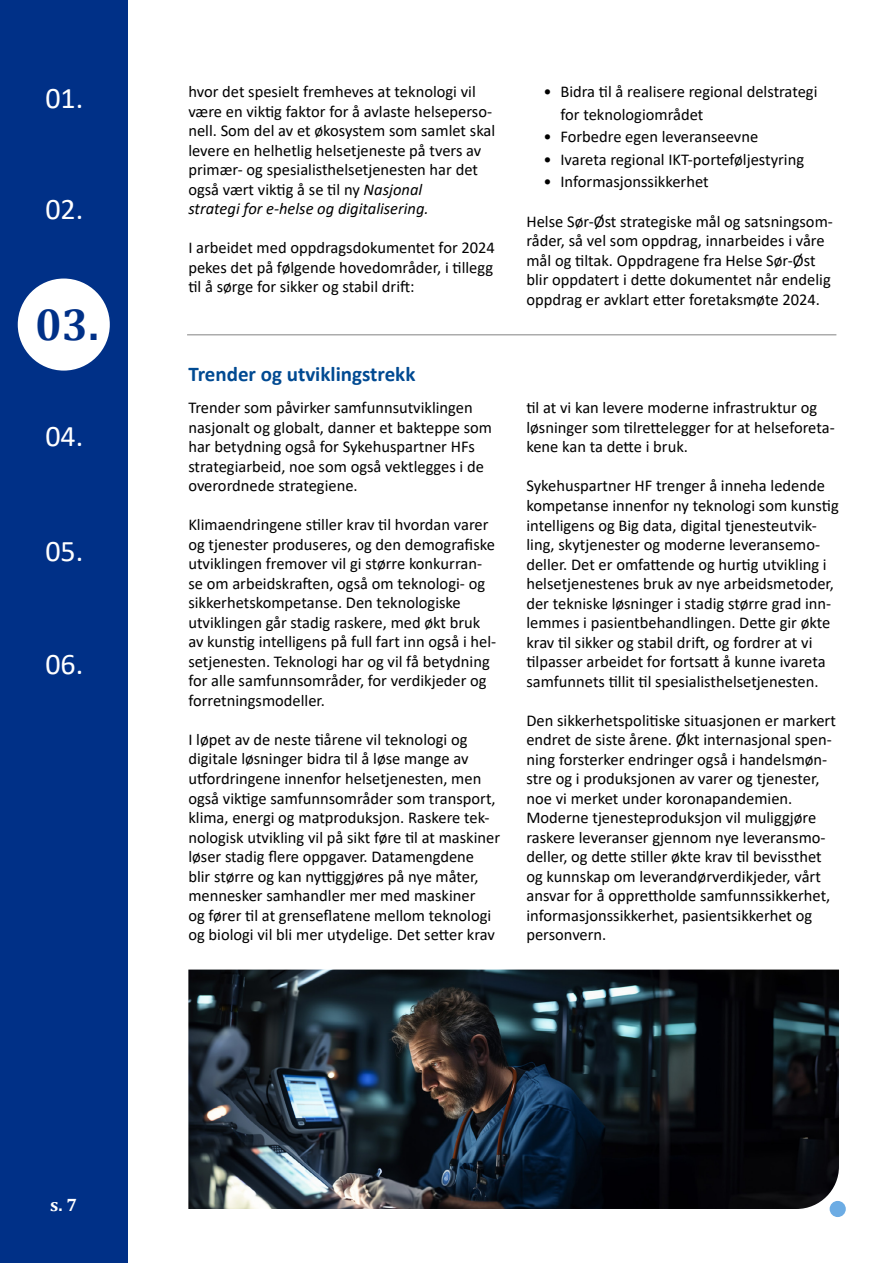
<style>
.page{position:relative;width:893px;height:1263px;background:#fff}
.page>*{position:absolute;margin:0;border:0;box-sizing:border-box;transform-origin:0 0}
.t1{font:700 45px "Cambria";color:#003087}
.t2{font:30px "Calibri";color:#fff}
.t3{font:700 21px "Calibri";color:#004a92}
.t4{font:700 18px "Cambria";color:#fff}
.t5{font:16.5px/19.5px "Calibri";color:#000}
.s1{font-style:italic}
</style>
<div class="page">
<div style="left:0;top:0;width:128px;height:1263px;background:#003087"></div>
<hr style="left:187px;top:335px;width:649px;height:1px;background:#000">
<img style="left:188px;top:969px;width:651px;height:240px">
<div style="left:830px;top:1201px;width:16px;height:16px;background:#6cace4;border-radius:50%"></div>
<div style="left:18px;top:279px;width:92px;height:92px;background:#fff;border-radius:50%"></div>
<h2 class="t2" style="left:45px;top:77px;width:39px">01.</h2>
<h2 class="t2" style="left:45px;top:188px;width:39px">02.</h2>
<h1 class="t1" style="left:35px;top:293px;width:65px">03.</h1>
<h2 class="t2" style="left:45px;top:416px;width:39px">04.</h2>
<h2 class="t2" style="left:45px;top:530px;width:39px">05.</h2>
<h2 class="t2" style="left:45px;top:643px;width:39px">06.</h2>
<p class="t5" style="left:188px;top:82px;width:308px">hvor det spesielt fremheves at teknologi vil være en viktig faktor for å avlaste helseperso&shy;nell. Som del av et økosystem som samlet skal levere en helhetlig helsetjeneste på tvers av primær- og spesialisthelsetjenesten har det også vært viktig å se til ny <span class="s1">Nasjonal<br>strategi for e-helse og digitalisering.</span></p>
<p class="t5" style="left:188px;top:238px;width:308px;text-align:justify">I arbeidet med oppdragsdokumentet for 2024 pekes det på følgende hovedområder, i tillegg til å sørge for sikker og stabil drift:</p>
<p class="t3" style="left:188px;top:359px;width:229px">Trender og utviklingstrekk</p>
<p class="t5" style="left:188px;top:398px;width:305px">Trender som påvirker samfunnsutviklingen nasjonalt og globalt, danner et bakteppe som har betydning også for Sykehuspartner HFs strategiarbeid, noe som også vektlegges i de overordnede strategiene.</p>
<p class="t5" style="left:188px;top:515px;width:309px">Klimaendringene stiller krav til hvordan varer og tjenester produseres, og den demografiske utviklingen fremover vil gi større konkurran&shy;se om arbeidskraften, også om teknologi- og sikkerhetskompetanse. Den teknologiske utviklingen går stadig raskere, med økt bruk av kunstig intelligens på full fart inn også i hel&shy;setjenesten. Teknologi har og vil få betydning for alle samfunnsområder, for verdikjeder og forretningsmodeller.</p>
<p class="t5" style="left:188px;top:729px;width:313px">I løpet av de neste tiårene vil teknologi og digitale løsninger bidra til å løse mange av utfordringene innenfor helsetjenesten, men også viktige samfunnsområder som transport, klima, energi og matproduksjon. Raskere tek&shy;nologisk utvikling vil på sikt føre til at maskiner løser stadig flere oppgaver. Datamengdene<br>blir større og kan nyttiggjøres på nye måter, mennesker samhandler mer med maskiner<br>og fører til at grenseflatene mellom teknologi og biologi vil bli mer utydelige. Det setter krav</p>
<p class="t5" style="left:560px;top:80px;width:259px;line-height:22.5px;text-indent:-17px">• Bidra til å realisere regional delstrategi for teknologiområdet</p>
<p class="t5" style="left:543px;top:127px;width:216px">• Forbedre egen leveranseevne</p>
<p class="t5" style="left:543px;top:149px;width:262px">• Ivareta regional IKT-porteføljestyring</p>
<p class="t5" style="left:543px;top:172px;width:167px">• Informasjonssikkerhet</p>
<p class="t5" style="left:526px;top:211px;width:308px">Helse Sør-Øst strategiske mål og satsningsom&shy;råder, så vel som oppdrag, innarbeides i våre mål og tiltak. Oppdragene fra Helse Sør-Øst blir oppdatert i dette dokumentet når endelig oppdrag er avklart etter foretaksmøte 2024.</p>
<p class="t5" style="left:526px;top:398px;width:310px">til at vi kan levere moderne infrastruktur og løsninger som tilrettelegger for at helseforeta&shy;kene kan ta dette i bruk.</p>
<p class="t5" style="left:526px;top:476px;width:314px">Sykehuspartner HF trenger å inneha ledende kompetanse innenfor ny teknologi som kunstig intelligens og Big data, digital tjenesteutvik&shy;ling, skytjenester og moderne leveransemo&shy;deller. Det er omfattende og hurtig utvikling i helsetjenestenes bruk av nye arbeidsmetoder, der tekniske løsninger i stadig større grad inn&shy;lemmes i pasientbehandlingen. Dette gir økte krav til sikker og stabil drift, og fordrer at vi tilpasser arbeidet for fortsatt å kunne ivareta samfunnets tillit til spesialisthelsetjenesten.</p>
<p class="t5" style="left:526px;top:710px;width:311px">Den sikkerhetspolitiske situasjonen er markert endret de siste årene. Økt internasjonal spen&shy;ning forsterker endringer også i handelsmøn&shy;stre og i produksjonen av varer og tjenester, noe vi merket under koronapandemien.<br>Moderne tjenesteproduksjon vil muliggjøre raskere leveranser gjennom nye leveransmo&shy;deller, og dette stiller økte krav til bevissthet og kunnskap om leverandørverdikjeder, vårt ansvar for å opprettholde samfunnssikkerhet, informasjonssikkerhet, pasientsikkerhet og personvern.</p>
<p class="t4" style="left:50px;top:1192px;width:29px">s. 7</p>
</div>
